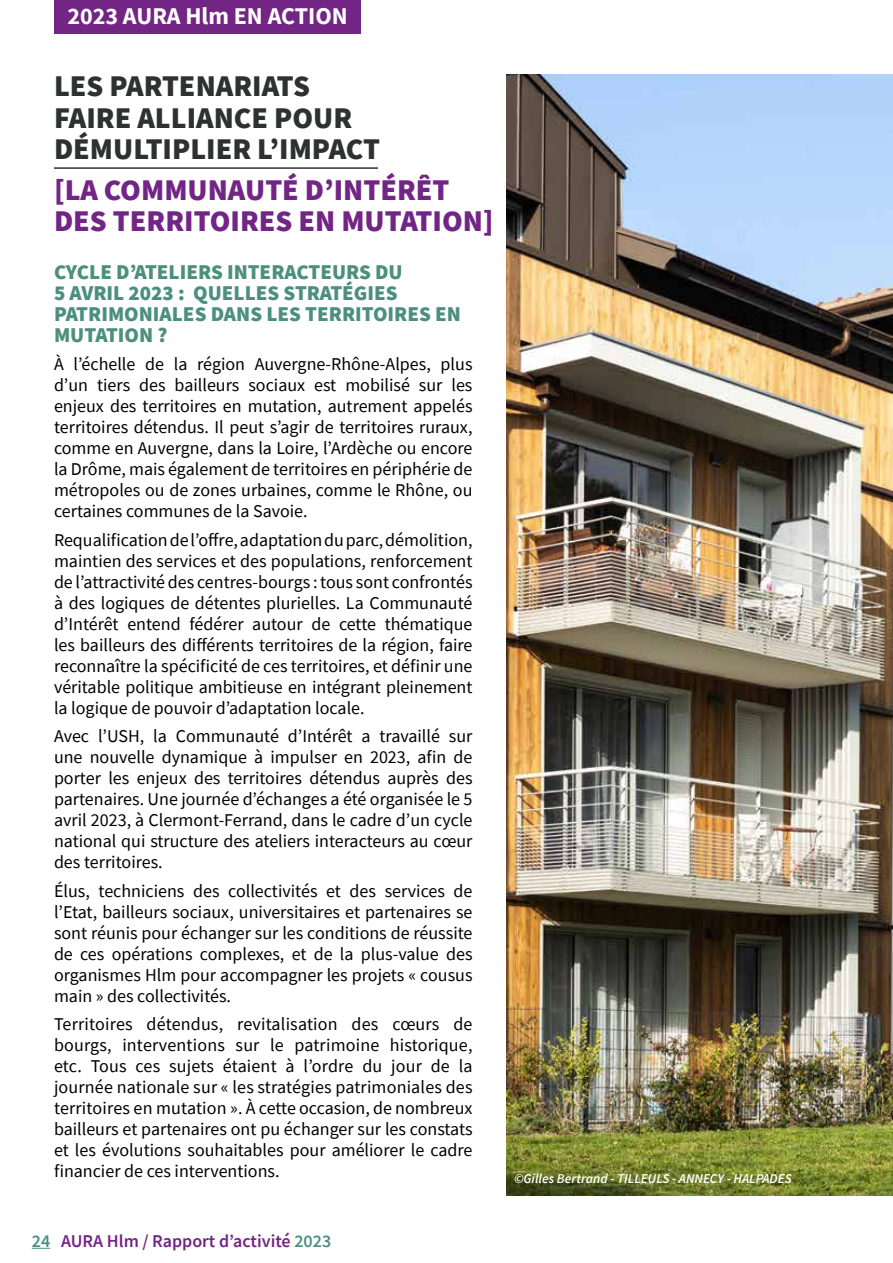
<style>
.page{position:relative;width:893px;height:1263px;background:#fff}
.page>*{position:absolute;margin:0;border:0;box-sizing:border-box;transform-origin:0 0}
.t1{font:900 30px/31.5px "Source Sans Pro";color:#2f3030}
.t2{font:900 30px/31.5px "Source Sans Pro";color:#722585}
.t3{font:700 24px "Source Sans Pro";color:#fff}
.t4{font:900 21px/21px "Source Sans Pro";color:#4b8f7c}
.t5{font:18px/21px "Source Sans Pro";color:#000;text-align:justify}
.t6{font:600 18px "Source Sans Pro";color:#722585}
.t7{font:italic 600 13.5px "Source Sans Pro";color:#fff}
.s1{color:#4b8f7c}
</style>
<div class="page">
<svg style="left:32px;top:1248px;width:18px;height:1px"></svg>
<div style="left:54px;top:0;width:307px;height:33px;background:#722585"></div>
<img style="left:506px;top:74px;width:387px;height:1122px">
<hr style="left:54px;top:167px;width:324px;height:2px;background:#2f3030">
<h2 class="t3" style="left:67px;top:-1px;width:282px">2023 AURA Hlm EN ACTION</h2>
<h1 class="t1" style="left:54px;top:70px;width:328px">LES PARTENARIATS<br>FAIRE ALLIANCE POUR<br>DÉMULTIPLIER L’IMPACT</h1>
<h1 class="t2" style="left:54px;top:174px;width:441px">[LA COMMUNAUTÉ D’INTÉRÊT<br>DES TERRITOIRES EN MUTATION]</h1>
<p class="t4" style="left:54px;top:261px;width:408px">CYCLE D’ATELIERS INTERACTEURS DU<br>5 AVRIL 2023 : QUELLES STRATÉGIES<br>PATRIMONIALES DANS LES TERRITOIRES EN<br>MUTATION ?</p>
<p class="t5" style="left:54px;top:354px;width:420px">À l’échelle de la région Auvergne-Rhône-Alpes, plus d’un tiers des bailleurs sociaux est mobilisé sur les enjeux des territoires en mutation, autrement appelés territoires détendus. Il peut s’agir de territoires ruraux, comme en Auvergne, dans la Loire, l’Ardèche ou encore la Drôme, mais également de territoires en périphérie de métropoles ou de zones urbaines, comme le Rhône, ou certaines communes de la Savoie.</p>
<p class="t5" style="left:54px;top:529px;width:420px">Requalification de l’offre, adaptation du parc, démolition, maintien des services et des populations, renforcement de l’attractivité des centres-bourgs : tous sont confrontés à des logiques de détentes plurielles. La Communauté d’Intérêt entend fédérer autour de cette thématique les bailleurs des différents territoires de la région, faire reconnaître la spécificité de ces territoires, et définir une véritable politique ambitieuse en intégrant pleinement la logique de pouvoir d’adaptation locale.</p>
<p class="t5" style="left:54px;top:726px;width:420px">Avec l’USH, la Communauté d’Intérêt a travaillé sur une nouvelle dynamique à impulser en 2023, afin de porter les enjeux des territoires détendus auprès des partenaires. Une journée d’échanges a été organisée le 5 avril 2023, à Clermont-Ferrand, dans le cadre d’un cycle national qui structure des ateliers interacteurs au cœur des territoires.</p>
<p class="t5" style="left:54px;top:880px;width:420px">Élus, techniciens des collectivités et des services de l’Etat, bailleurs sociaux, universitaires et partenaires se sont réunis pour échanger sur les conditions de réussite de ces opérations complexes, et de la plus-value des organismes Hlm pour accompagner les projets « cousus main » des collectivités.</p>
<p class="t5" style="left:54px;top:1014px;width:420px">Territoires détendus, revitalisation des cœurs de bourgs, interventions sur le patrimoine historique, etc. Tous ces sujets étaient à l’ordre du jour de la journée nationale sur « les stratégies patrimoniales des territoires en mutation ». À cette occasion, de nombreux bailleurs et partenaires ont pu échanger sur les constats et les évolutions souhaitables pour améliorer le cadre financier de ces interventions.</p>
<p class="t6" style="left:32px;top:1229px;width:301px"><span class="s1">24</span> AURA Hlm / Rapport d’activité <span class="s1">2023</span></p>
<p class="t7" style="left:514px;top:1170px;width:279px">©Gilles Bertrand - TILLEULS - ANNECY - HALPADES</p>
</div>
